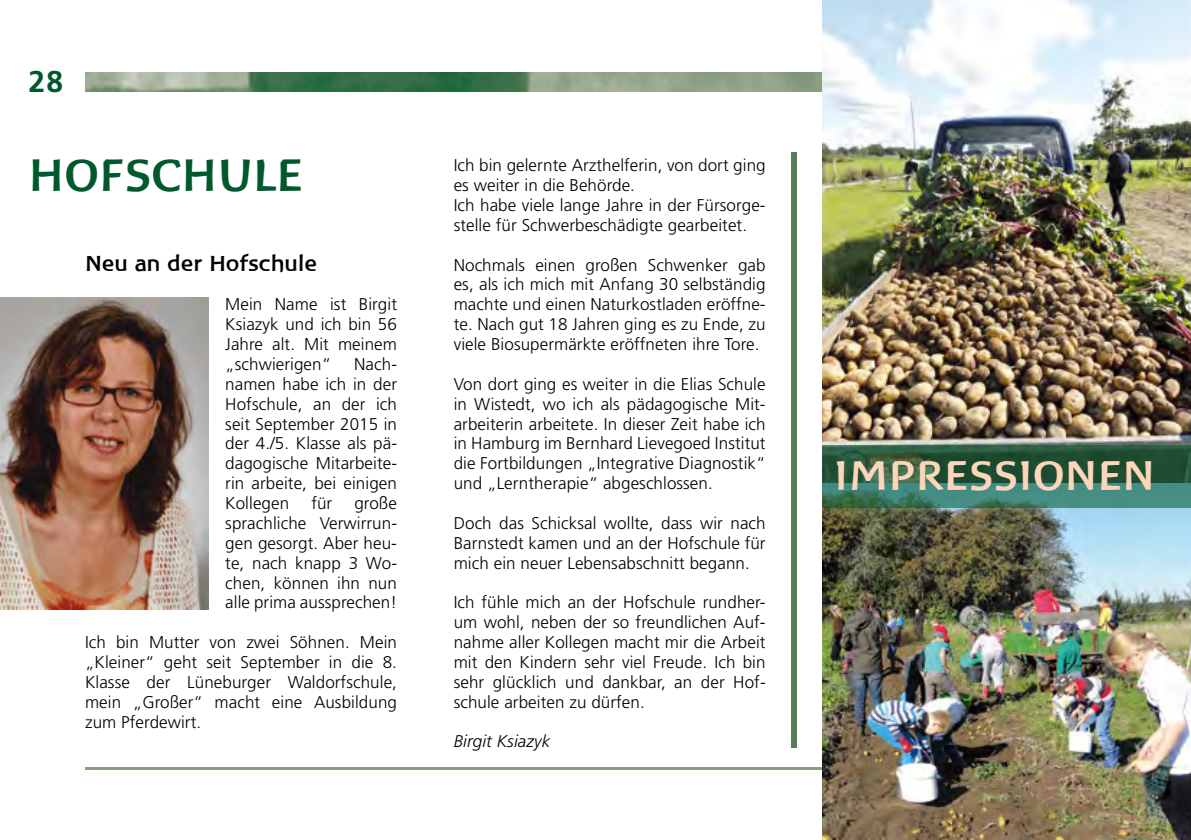
<style>
.page{position:relative;width:1191px;height:840px;background:#fff}
.page>*{position:absolute;margin:0;border:0;box-sizing:border-box;transform-origin:0 0}
.t1{font:700 46px "Baar Philos";letter-spacing:.02em;color:#00592c}
.t2{font:700 42px "Baar Philos";color:#fbd6ba}
.t3{font:700 30px "Frutiger";color:#00592c}
.t4{font:700 22px "Baar Philos";letter-spacing:.01em;color:#000}
.t5{font:300 17px/19.8px "Frutiger";letter-spacing:.005em;color:#000;text-align:justify}
.t6{font:italic 300 17px "Frutiger";letter-spacing:.005em;color:#000}
</style>
<div class="page">
<hr style="left:85px;top:766px;width:1106px;height:3px;background:#8a9e81">
<img style="left:85px;top:72px;width:737px;height:20px">
<img style="left:822px;top:0;width:369px;height:839px">
<img style="left:0;top:297px;width:208px;height:311px">
<div style="left:791px;top:151px;width:6px;height:596px;background:#577e58"></div>
<svg style="left:822px;top:445px;width:369px;height:62px;background:#316751"></svg>
<h3 class="t3" style="left:28px;top:64px;width:36px">28</h3>
<h1 class="t1" style="left:28px;top:149px;width:31px">HOFS</h1>
<h1 class="t1" style="left:151px;top:149px;width:148px">CHULE</h1>
<p class="t4" style="left:85px;top:250px;width:233px">NEU AN DER HOFSCHULE</p>
<p class="t5" style="left:225px;top:294px;width:173px">Mein Name ist Birgit Ksiazyk und ich bin 56<br>Jahre alt. Mit meinem „schwierigen“</p>
<p class="t5" style="left:225px;top:354px;width:173px;text-indent:129px">Nach&shy;namen habe ich in der Hofschule, an der ich seit September 2015 in der 4./5. Klasse als pä&shy;dagogische Mitarbeite&shy;rin arbeite, bei einigen Kollegen</p>
<p class="t5" style="left:225px;top:493px;width:173px;text-indent:129px">große sprachliche Verwirrun&shy;gen gesorgt. Aber heu&shy;te, nach knapp 3 Wo&shy;chen, können ihn nun alle prima aussprechen!</p>
<p class="t5" style="left:85px;top:632px;width:313px">Ich bin Mutter von zwei Söhnen. Mein „Kleiner“ geht seit September in die 8.<br>Klasse der Lüneburger Waldorfschule, mein „Großer“ macht eine Ausbildung zum Pferdewirt.</p>
<p class="t5" style="left:311px;top:493px;width:22px">für</p>
<p class="t5" style="left:454px;top:155px;width:313px;text-align:left">Ich bin gelernte Arzthelferin, von dort ging es weiter in die Behörde.<br>Ich habe viele lange Jahre in der Fürsorge&shy;stelle für Schwerbeschädigte gearbeitet.</p>
<p class="t5" style="left:454px;top:255px;width:313px">Nochmals einen großen Schwenker gab es, als ich mich mit Anfang 30 selbständig machte und einen Naturkostladen eröffne&shy;te. Nach gut 18 Jahren ging es zu Ende, zu viele Biosupermärkte eröffneten ihre Tore.</p>
<p class="t5" style="left:454px;top:374px;width:313px">Von dort ging es weiter in die Elias Schule in Wistedt, wo ich als pädagogische Mit&shy;arbeiterin arbeitete. In dieser Zeit habe ich in Hamburg im Bernhard Lievegoed Institut die Fortbildungen „Integrative Diagnostik“ und „Lerntherapie“ abgeschlossen.</p>
<p class="t5" style="left:454px;top:512px;width:313px">Doch das Schicksal wollte, dass wir nach Barnstedt kamen und an der Hofschule für mich ein neuer Lebensabschnitt begann.</p>
<p class="t5" style="left:454px;top:592px;width:313px">Ich fühle mich an der Hofschule rundher&shy;um wohl, neben der so freundlichen Auf&shy;nahme aller Kollegen macht mir die Arbeit mit den Kindern sehr viel Freude. Ich bin sehr glücklich und dankbar, an der Hof&shy;schule arbeiten zu dürfen.</p>
<p class="t6" style="left:454px;top:731px;width:98px">Birgit Ksiazyk</p>
<h2 class="t2" style="left:834px;top:451px;width:80px">IMPRESSIO</h2>
<h2 class="t2" style="left:1065px;top:451px;width:91px">NEN</h2>
</div>
